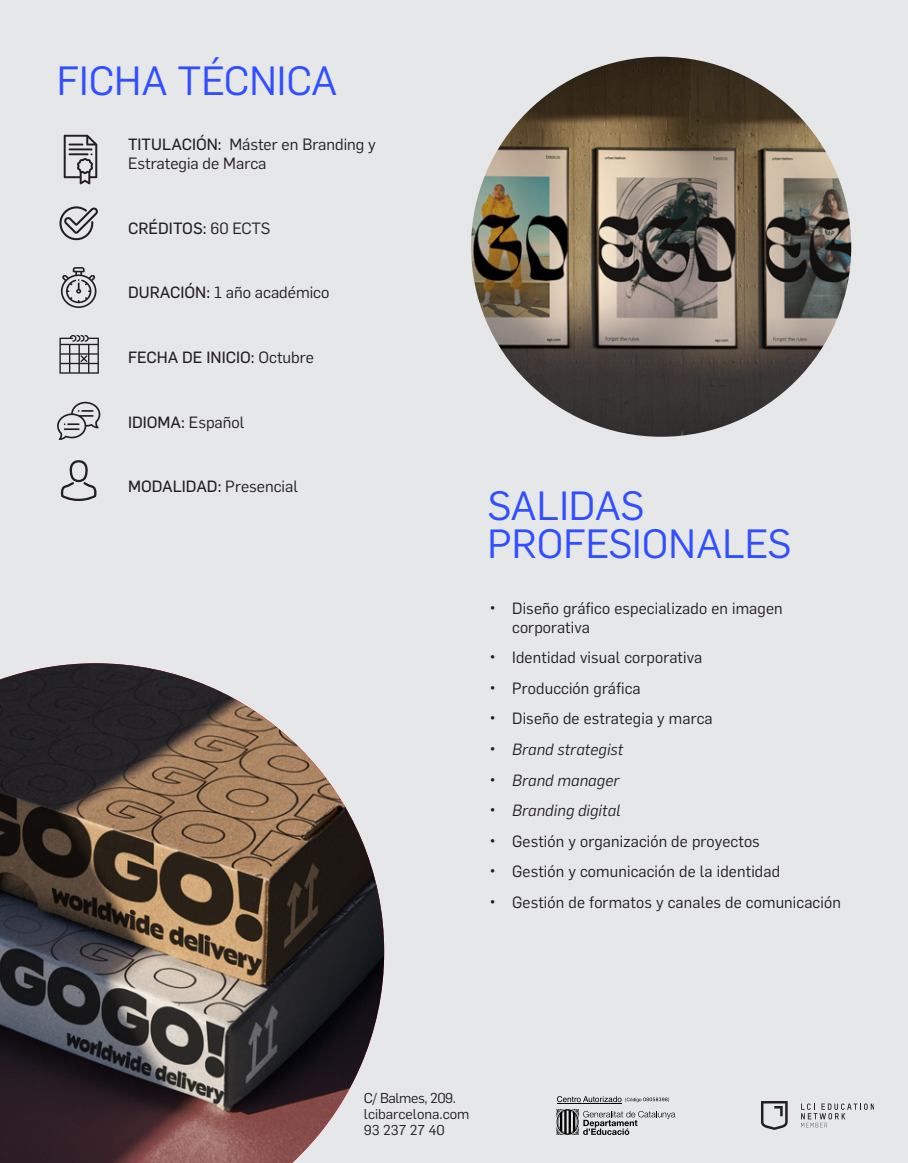
<style>
.page{position:relative;width:908px;height:1163px;background:#fff}
.page>*{position:absolute;margin:0;border:0;box-sizing:border-box;transform-origin:0 0}
.t1{font:40px "Flama";color:#314fff}
.t2{font:16px/19.2px "Flama";letter-spacing:.01em;color:#231f20}
.t3{font:16px "Flama Basic";color:#231f20}
.t4{font:italic 16px "Flama";letter-spacing:.01em;color:#231f20}
.t5{font:14px "Flama";color:#231f20}
.t6{font:14px "Flama";letter-spacing:-.03em;color:#231f20}
.s1{font-family:"Flama Basic"}
.s2{font-family:"Flama"}
.s3{font-size:17px}
.s4{font-style:normal;font-size:17px}
</style>
<div class="page">
<div style="left:0;top:0;width:907px;height:1162px;background:#e6e7e9"></div>
<svg style="left:64px;top:135px;width:33px;height:49px"></svg>
<svg style="left:59px;top:335px;width:40px;height:38px"></svg>
<svg style="left:57px;top:402px;width:43px;height:38px"></svg>
<svg style="left:61px;top:267px;width:35px;height:41px"></svg>
<svg style="left:61px;top:460px;width:35px;height:41px"></svg>
<svg style="left:59px;top:206px;width:39px;height:34px"></svg>
<svg style="left:761px;top:1101px;width:26px;height:28px"></svg>
<svg style="left:801px;top:1103px;width:72px;height:24px"></svg>
<hr style="left:556px;top:1102px;width:65px;height:1px;background:#000">
<svg style="left:556px;top:1109px;width:119px;height:25px"></svg>
<svg style="left:557px;top:1096px;width:111px;height:6px"></svg>
<img style="left:471px;top:57px;width:379px;height:379px;border-radius:190px">
<img style="left:0;top:663px;width:384px;height:499px">
<p class="t1" style="left:57px;top:53px;width:282px">FICHA TÉCNICA</p>
<p class="t2" style="left:128px;top:134px;width:249px"><span class="s1">TITULACIÓN:</span> Máster en Branding y<br>Estrategia de Marca</p>
<p class="t3" style="left:128px;top:217px;width:144px">CRÉDITOS: <span class="s2">60 ECTS</span></p>
<p class="t2" style="left:128px;top:282px;width:203px"><span class="s1">DURACIÓN:</span> 1 año académico</p>
<p class="t3" style="left:128px;top:346px;width:187px">FECHA DE INICIO: <span class="s2">Octubre</span></p>
<p class="t3" style="left:128px;top:410px;width:118px">IDIOMA: <span class="s2">Español</span></p>
<p class="t3" style="left:128px;top:475px;width:171px">MODALIDAD: <span class="s2">Presencial</span></p>
<p class="t1" style="left:487px;top:478px;width:158px">SALIDAS</p>
<p class="t1" style="left:487px;top:516px;width:305px">PROFESIONALES</p>
<p class="t2" style="left:512px;top:597px;width:272px;text-indent:-23px"><span class="s3">•</span> Diseño gráfico especializado en imagen corporativa</p>
<p class="t2" style="left:489px;top:647px;width:214px"><span class="s3">•</span> Identidad visual corporativa</p>
<p class="t2" style="left:489px;top:677px;width:153px"><span class="s3">•</span> Producción gráfica</p>
<p class="t2" style="left:489px;top:708px;width:225px"><span class="s3">•</span> Diseño de estrategia y marca</p>
<p class="t4" style="left:489px;top:738px;width:135px"><span class="s4">•</span> Brand strategist</p>
<p class="t4" style="left:489px;top:768px;width:131px"><span class="s4">•</span> Brand manager</p>
<p class="t4" style="left:489px;top:799px;width:133px"><span class="s4">•</span> Branding digital</p>
<p class="t2" style="left:489px;top:830px;width:272px"><span class="s3">•</span> Gestión y organización de proyectos</p>
<p class="t2" style="left:489px;top:860px;width:292px"><span class="s3">•</span> Gestión y comunicación de la identidad</p>
<p class="t2" style="left:489px;top:891px;width:353px"><span class="s3">•</span> Gestión de formatos y canales de comunicación</p>
<p class="t6" style="left:364px;top:1088px;width:94px">C/ Balmes, 209.</p>
<p class="t5" style="left:364px;top:1104px;width:107px">lcibarcelona.com</p>
<p class="t5" style="left:364px;top:1120px;width:82px">93 237 27 40</p>
</div>
